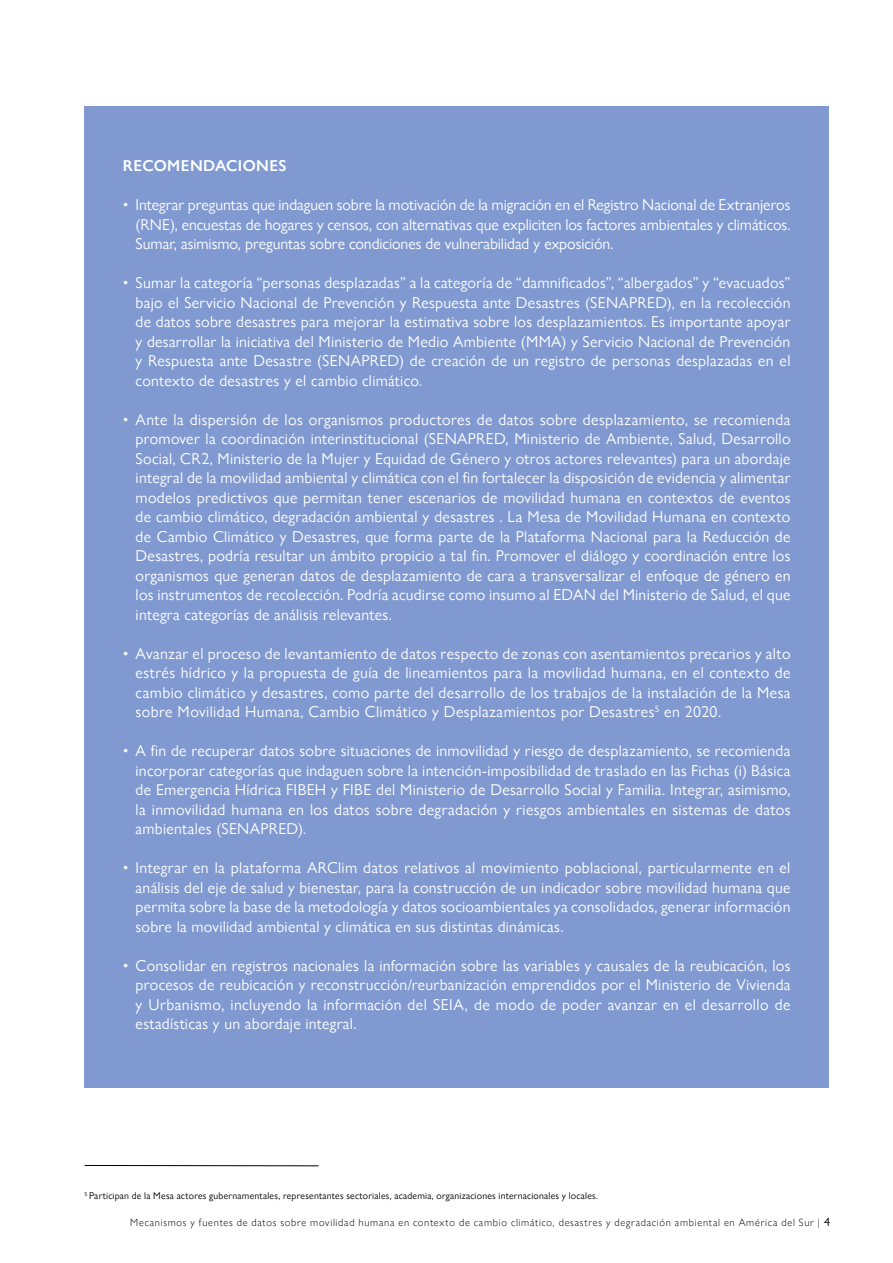
<style>
.page{position:relative;width:893px;height:1263px;background:#fff}
.page>*{position:absolute;margin:0;border:0;box-sizing:border-box;transform-origin:0 0}
.t1{font:15.75px/19.5px "Gill Sans Nova";letter-spacing:.02em;color:#fff;text-align:justify}
.t2{font:600 15.75px "Gill Sans Nova";letter-spacing:.02em;color:#fff}
.t3{font:300 10.5px "Gill Sans Nova";letter-spacing:.07em;color:#000}
.t4{font:9.75px "Gill Sans Nova";letter-spacing:.025em;color:#000}
.s1{font-weight:400;font-size:12px}
</style>
<div class="page">
<div style="left:85px;top:106px;width:744px;height:982px;background:#8099d0"></div>
<hr style="left:85px;top:1165px;width:233px;height:1px;background:#000">
<p class="t2" style="left:123px;top:156px;width:165px">RECOMENDACIONES</p>
<p class="t1" style="left:136px;top:195px;width:656px;text-indent:-13px">• Integrar preguntas que indaguen sobre la motivación de la migración en el Registro Nacional de Extranjeros (RNE), encuestas de hogares y censos, con alternativas que expliciten los factores ambientales y climáticos.<br>Sumar, asimismo, preguntas sobre condiciones de vulnerabilidad y exposición.</p>
<p class="t1" style="left:136px;top:273px;width:656px;text-indent:-13px">• Sumar la categoría “personas desplazadas” a la categoría de “damnificados”, “albergados” y “evacuados” bajo el Servicio Nacional de Prevención y Respuesta ante Desastres (SENAPRED), en la recolección de datos sobre desastres para mejorar la estimativa sobre los desplazamientos. Es importante apoyar y desarrollar la iniciativa del Ministerio de Medio Ambiente (MMA) y Servicio Nacional de Prevención y Respuesta ante Desastre (SENAPRED) de creación de un registro de personas desplazadas en el contexto de desastres y el cambio climático.</p>
<p class="t1" style="left:136px;top:409px;width:656px;text-indent:-13px">• Ante la dispersión de los organismos productores de datos sobre desplazamiento, se recomienda promover la coordinación interinstitucional (SENAPRED, Ministerio de Ambiente, Salud, Desarrollo Social, CR2, Ministerio de la Mujer y Equidad de Género y otros actores relevantes) para un abordaje integral de la movilidad ambiental y climática con el fin fortalecer la disposición de evidencia y alimentar modelos predictivos que permitan tener escenarios de movilidad humana en contextos de eventos de cambio climático, degradación ambiental y desastres . La Mesa de Movilidad Humana en contexto de Cambio Climático y Desastres, que forma parte de la Plataforma Nacional para la Reducción de Desastres, podría resultar un ámbito propicio a tal fin. Promover el diálogo y coordinación entre los organismos que generan datos de desplazamiento de cara a transversalizar el enfoque de género en los instrumentos de recolección. Podría acudirse como insumo al EDAN del Ministerio de Salud, el que integra categorías de análisis relevantes.</p>
<p class="t1" style="left:136px;top:643px;width:656px;text-indent:-13px">• Avanzar el proceso de levantamiento de datos respecto de zonas con asentamientos precarios y alto estrés hídrico y la propuesta de guía de lineamientos para la movilidad humana, en el contexto de cambio climático y desastres, como parte del desarrollo de los trabajos de la instalación de la Mesa sobre Movilidad Humana, Cambio Climático y Desplazamientos por Desastres<sup>5</sup> en 2020.</p>
<p class="t1" style="left:136px;top:741px;width:656px;text-indent:-13px">• A fin de recuperar datos sobre situaciones de inmovilidad y riesgo de desplazamiento, se recomienda incorporar categorías que indaguen sobre la intención-imposibilidad de traslado en las Fichas (i) Básica de Emergencia Hídrica FIBEH y FIBE del Ministerio de Desarrollo Social y Familia. Integrar, asimismo, la inmovilidad humana en los datos sobre degradación y riesgos ambientales en sistemas de datos ambientales (SENAPRED).</p>
<p class="t1" style="left:136px;top:858px;width:656px;text-indent:-13px">• Integrar en la plataforma ARClim datos relativos al movimiento poblacional, particularmente en el análisis del eje de salud y bienestar, para la construcción de un indicador sobre movilidad humana que permita sobre la base de la metodología y datos socioambientales ya consolidados, generar información sobre la movilidad ambiental y climática en sus distintas dinámicas.</p>
<p class="t1" style="left:136px;top:955px;width:656px;text-indent:-13px">• Consolidar en registros nacionales la información sobre las variables y causales de la reubicación, los procesos de reubicación y reconstrucción/reurbanización emprendidos por el Ministerio de Vivienda y Urbanismo, incluyendo la información del SEIA, de modo de poder avanzar en el desarrollo de estadísticas y un abordaje integral.</p>
<p class="t4" style="left:85px;top:1190px;width:515px"><sup>5</sup> Participan de la Mesa actores gubernamentales, representantes sectoriales, academia, organizaciones internacionales y locales.</p>
<p class="t3" style="left:130px;top:1216px;width:701px">Mecanismos y fuentes de datos sobre movilidad humana en contexto de cambio climático, desastres y degradación ambiental en América del Sur | <span class="s1">4</span></p>
</div>
